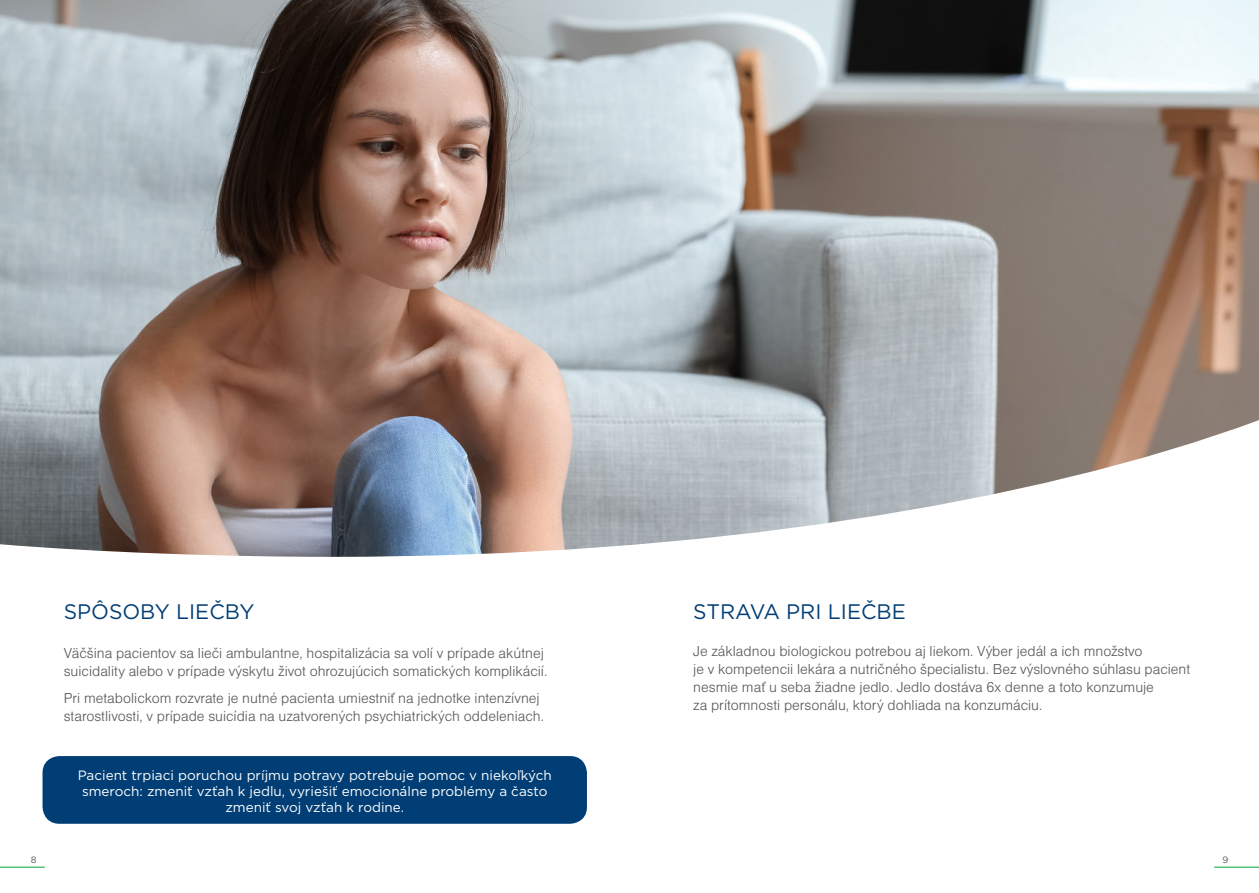
<style>
.page{position:relative;width:1259px;height:893px;background:#fff}
.page>*{position:absolute;margin:0;border:0;box-sizing:border-box;transform-origin:0 0}
.t1{font:21px "Gotham";color:#003e75}
.t2{font:15px/18px "Nimbus Sans DOT Ligh";color:#575756}
.t3{font:13.5px/16.2px "Gotham";color:#fff;text-align:center}
.t4{font:9.15px "Gotham";color:#575756}
</style>
<div class="page">
<hr style="left:0;top:867px;width:45px;height:1px;background:#00a13a">
<hr style="left:1214px;top:867px;width:45px;height:1px;background:#00a13a">
<img style="left:0;top:0;width:1259px;height:557px">
<div style="left:43px;top:756px;width:544px;height:68px;background:#003e75;border-radius:17px"></div>
<h1 class="t1" style="left:64px;top:600px;width:192px">SPÔSOBY LIEČBY</h1>
<p class="t2" style="left:64px;top:644px;width:485px">Väčšina pacientov sa lieči ambulantne, hospitalizácia sa volí v prípade akútnej suicidality alebo v prípade výskytu život ohrozujúcich somatických komplikácií.</p>
<p class="t2" style="left:64px;top:689px;width:482px">Pri metabolickom rozvrate je nutné pacienta umiestniť na jednotke intenzívnej starostlivosti, v prípade suicídia na uzatvorených psychiatrických oddeleniach.</p>
<p class="t3" style="left:78px;top:767px;width:475px">Pacient trpiaci poruchou príjmu potravy potrebuje pomoc v niekoľkých smeroch: zmeniť vzťah k jedlu, vyriešiť emocionálne problémy a často zmeniť svoj vzťah k rodine.</p>
<h1 class="t1" style="left:693px;top:600px;width:214px">STRAVA PRI LIEČBE</h1>
<p class="t2" style="left:693px;top:642px;width:498px">Je základnou biologickou potrebou aj liekom. Výber jedál a ich množstvo<br>je v kompetencii lekára a nutričného špecialistu. Bez výslovného súhlasu pacient nesmie mať u seba žiadne jedlo. Jedlo dostáva 6x denne a toto konzumuje<br>za prítomnosti personálu, ktorý dohliada na konzumáciu.</p>
<p class="t4" style="left:31px;top:854px;width:7px">8</p>
<p class="t4" style="left:1222px;top:854px;width:7px">9</p>
</div>
